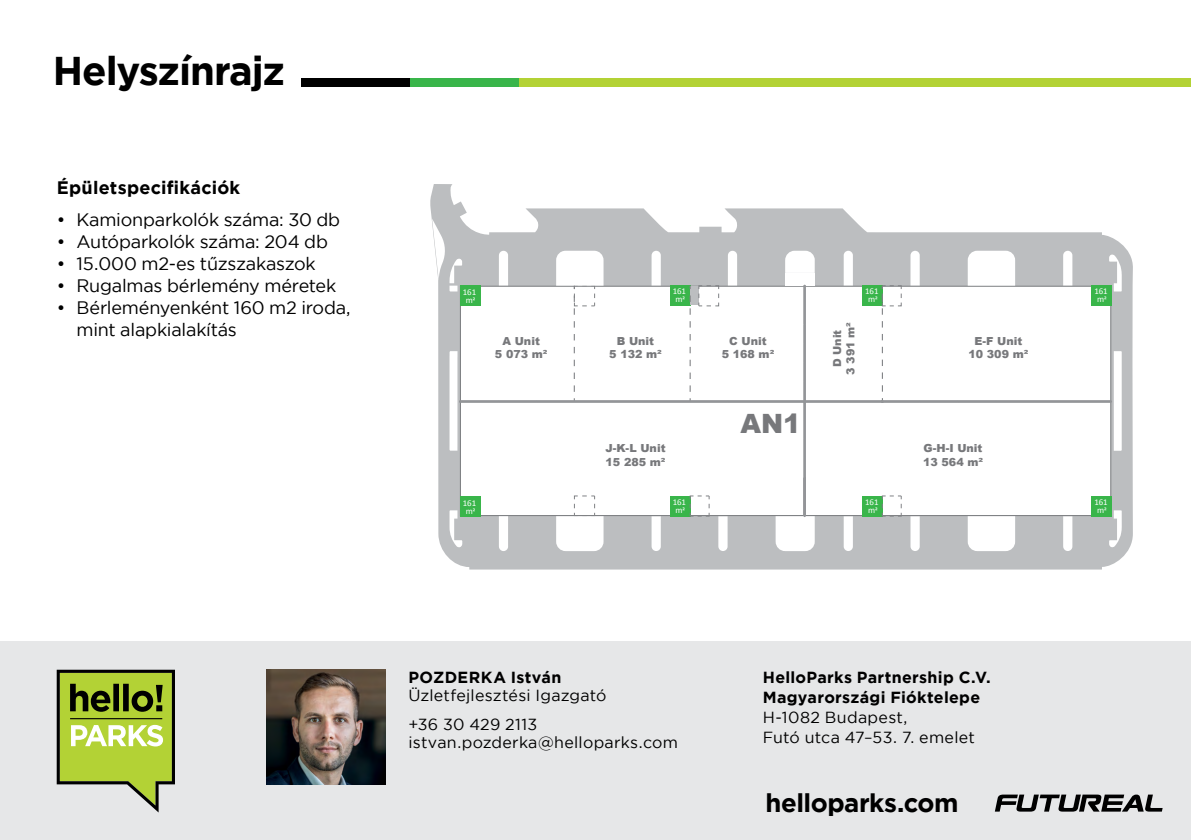
<style>
.page{position:relative;width:1191px;height:840px;background:#fff}
.page>*{position:absolute;margin:0;border:0;box-sizing:border-box;transform-origin:0 0}
.t1{font:700 40px "Gotham";letter-spacing:-.03em;color:#000}
.t2{font:900 26.6px "Arial";color:#77787b}
.t3{font:700 25.6px "Gotham";letter-spacing:-.02em;color:#000}
.t4{font:18px/22px "Gotham";letter-spacing:-.015em;color:#000}
.t5{font:700 18px "Gotham";letter-spacing:.015em;color:#000}
.t6{font:16px/20px "Gotham";letter-spacing:.02em;color:#000}
.t7{font:700 16px/20px "Gotham";letter-spacing:.02em;color:#000}
.t8{font:900 11px/13.2px "Arial";color:#77787b;text-align:center}
.t9{font:8.8px/8px "Calibri";letter-spacing:-.01em;color:#fff;text-align:center}
</style>
<div class="page">
<div style="left:0;top:641px;width:1191px;height:198px;background:#e6e7e8"></div>
<svg style="left:995px;top:794px;width:167px;height:17px"></svg>
<svg style="left:57px;top:669px;width:118px;height:143px"></svg>
<img style="left:266px;top:669px;width:119px;height:115px">
<svg style="left:430px;top:184px;width:703px;height:385px;fill:#bcbec0"></svg>
<svg style="left:460px;top:285px;width:651px;height:231px"></svg>
<div style="left:460px;top:285px;width:20px;height:21px;background:#39b54a"></div>
<div style="left:460px;top:495px;width:20px;height:21px;background:#39b54a"></div>
<div style="left:670px;top:285px;width:20px;height:21px;background:#39b54a"></div>
<div style="left:690px;top:285px;width:9px;height:19px;background:#bcbec0"></div>
<div style="left:862px;top:285px;width:20px;height:21px;background:#39b54a"></div>
<div style="left:1091px;top:495px;width:20px;height:21px;background:#39b54a"></div>
<div style="left:862px;top:495px;width:20px;height:21px;background:#39b54a"></div>
<div style="left:670px;top:495px;width:20px;height:21px;background:#39b54a"></div>
<svg style="left:698px;top:285px;width:21px;height:21px"></svg>
<svg style="left:881px;top:495px;width:21px;height:21px"></svg>
<svg style="left:689px;top:495px;width:21px;height:21px"></svg>
<svg style="left:499px;top:516px;width:9px;height:34px"></svg>
<svg style="left:651px;top:516px;width:10px;height:34px"></svg>
<svg style="left:718px;top:516px;width:9px;height:34px"></svg>
<svg style="left:910px;top:516px;width:9px;height:34px"></svg>
<svg style="left:843px;top:516px;width:10px;height:34px"></svg>
<svg style="left:1063px;top:516px;width:9px;height:34px"></svg>
<svg style="left:499px;top:251px;width:9px;height:34px"></svg>
<svg style="left:651px;top:251px;width:10px;height:34px"></svg>
<svg style="left:728px;top:251px;width:9px;height:34px"></svg>
<svg style="left:843px;top:251px;width:10px;height:34px"></svg>
<svg style="left:686px;top:202px;width:35px;height:22px"></svg>
<svg style="left:1109px;top:510px;width:12px;height:37px"></svg>
<svg style="left:449px;top:510px;width:13px;height:37px"></svg>
<svg style="left:432px;top:218px;width:30px;height:73px"></svg>
<svg style="left:785px;top:250px;width:29px;height:23px"></svg>
<svg style="left:556px;top:495px;width:47px;height:55px"></svg>
<svg style="left:967px;top:516px;width:48px;height:34px"></svg>
<div style="left:785px;top:273px;width:29px;height:12px;background:#fff"></div>
<svg style="left:689px;top:295px;width:1px;height:105px"></svg>
<svg style="left:556px;top:250px;width:47px;height:150px"></svg>
<hr style="left:460px;top:400px;width:344px;height:2px;background:#939598">
<hr style="left:804px;top:400px;width:78px;height:2px;background:#939598">
<svg style="left:449px;top:351px;width:12px;height:99px"></svg>
<svg style="left:880px;top:250px;width:242px;height:200px"></svg>
<svg style="left:775px;top:283px;width:39px;height:267px"></svg>
<div style="left:302px;top:78px;width:109px;height:8px;background:#000"></div>
<div style="left:411px;top:78px;width:109px;height:8px;background:#39b54a"></div>
<div style="left:520px;top:78px;width:671px;height:8px;background:#b3d235"></div>
<h1 class="t1" style="left:53px;top:45px;width:234px">Helyszínrajz</h1>
<p class="t5" style="left:57px;top:176px;width:185px">Épületspecifikációk</p>
<p class="t4" style="left:57px;top:208px;width:285px">• Kamionparkolók száma: 30 db</p>
<p class="t4" style="left:57px;top:230px;width:273px">• Autóparkolók száma: 204 db</p>
<p class="t4" style="left:57px;top:252px;width:260px">• 15.000 m2-es tűzszakaszok</p>
<p class="t4" style="left:57px;top:274px;width:281px">• Rugalmas bérlemény méretek</p>
<p class="t4" style="left:77px;top:296px;width:276px;text-indent:-20px">• Bérleményenként 160 m2 iroda, mint alapkialakítás</p>
<p class="t9" style="left:463px;top:288px;width:15px">161 m2</p>
<p class="t9" style="left:672px;top:287px;width:15px">161 m2</p>
<p class="t9" style="left:865px;top:287px;width:15px">161 m2</p>
<p class="t9" style="left:1094px;top:287px;width:15px">161 m2</p>
<p class="t8" style="left:495px;top:334px;width:54px">A Unit<br>5 073 m²</p>
<p class="t8" style="left:609px;top:334px;width:54px">B Unit<br>5 132 m²</p>
<p class="t8" style="left:721px;top:334px;width:54px">C Unit<br>5 168 m²</p>
<h2 class="t2" style="left:740px;top:404px;width:62px">AN1</h2>
<p class="t8" style="left:830px;top:374px;width:54px;rotate:-90deg">D Unit<br>3 391 m²</p>
<p class="t8" style="left:968px;top:334px;width:61px">E-F Unit<br>10 309 m²</p>
<p class="t8" style="left:605px;top:441px;width:62px;text-align:left">J-K-L Unit<br>15 285 m²</p>
<p class="t8" style="left:923px;top:441px;width:61px;text-align:left">G-H-I Unit<br>13 564 m²</p>
<p class="t9" style="left:463px;top:499px;width:15px">161 m2</p>
<p class="t9" style="left:672px;top:498px;width:15px">161 m2</p>
<p class="t9" style="left:865px;top:498px;width:15px">161 m2</p>
<p class="t9" style="left:1094px;top:498px;width:15px">161 m2</p>
<p class="t7" style="left:408px;top:666px;width:155px">POZDERKA István</p>
<p class="t6" style="left:408px;top:684px;width:200px">Üzletfejlesztési Igazgató</p>
<p class="t6" style="left:408px;top:714px;width:271px;line-height:18px">+36 30 429 2113 istvan.pozderka@helloparks.com</p>
<p class="t7" style="left:763px;top:666px;width:230px">HelloParks Partnership C.V.<br>Magyarországi Fióktelepe</p>
<p class="t6" style="left:763px;top:706px;width:214px">H-1082 Budapest,<br>Futó utca 47–53. 7. emelet</p>
<h3 class="t3" style="left:765px;top:785px;width:194px">helloparks.com</h3>
</div>
